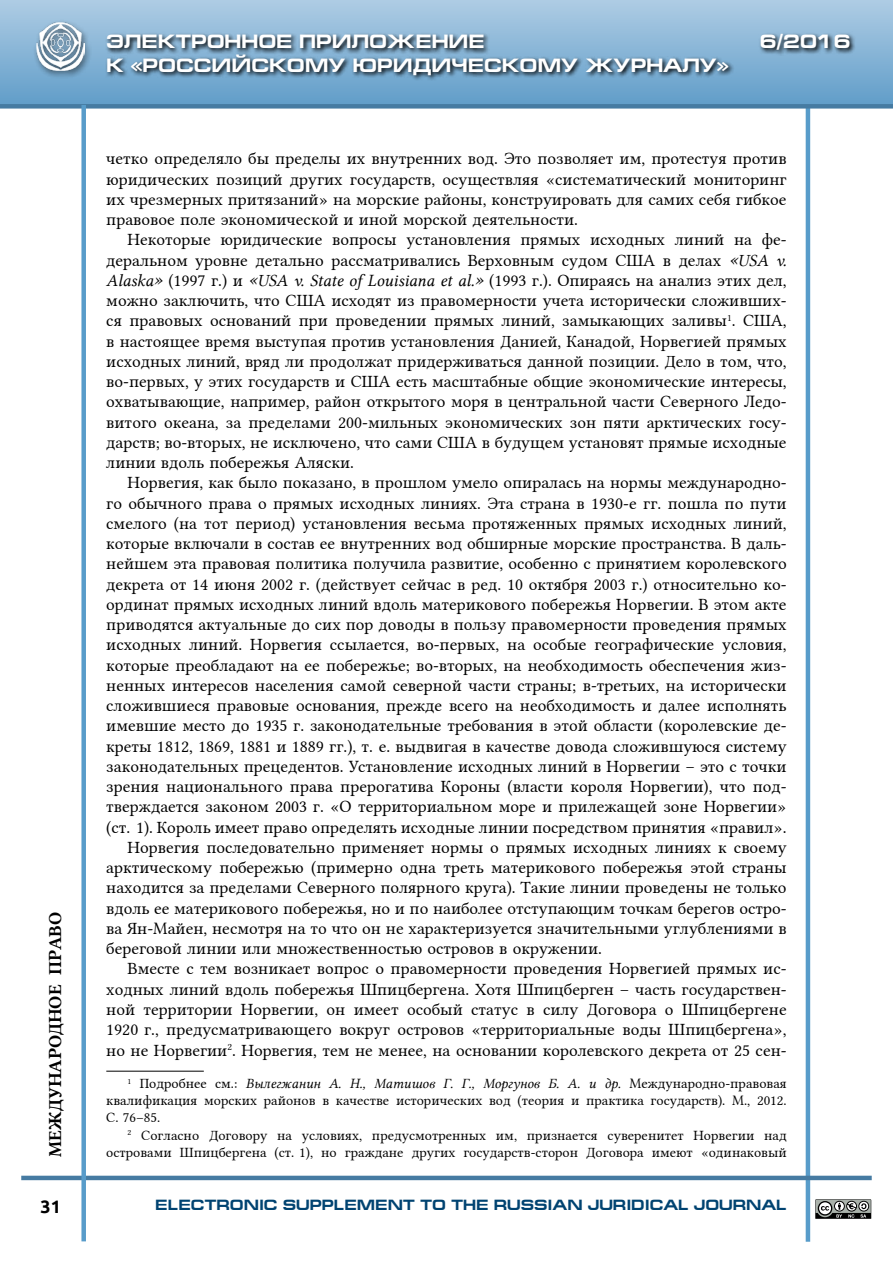
<style>
.page{position:relative;width:893px;height:1263px;background:#fff}
.page>*{position:absolute;margin:0;border:0;box-sizing:border-box;transform-origin:0 0}
.t1{font:700 19.5px "Europe Ext";color:#fff}
.t2{font:18px "Lin Libertine B";color:#000}
.t3{font:700 18px "Ubuntu";color:#000}
.t4{font:17.25px/20.2px "Lin Libertine";color:#000;text-align:justify}
.t5{font:700 15px "Europe Ext";color:#004371}
.t6{font:14.25px/17.1px "Lin Libertine";color:#000}
.t7{font:14.25px "Lin Libertine I";color:#000}
.s1{font-family:"Lin Libertine I"}
.s2{font-family:"Lin Libertine"}
</style>
<div class="page">
<hr style="left:806px;top:91px;width:4px;height:1151px;background:#589cca">
<hr style="left:21px;top:1176px;width:851px;height:4px;background:#467ba2">
<div style="left:0;top:0;width:893px;height:106px;background:linear-gradient(to bottom,#aecce4,#619dc9)"></div>
<div style="left:0;top:104px;width:893px;height:5px;background:#467ba2"></div>
<div style="left:81px;top:105px;width:5px;height:1136px;background:#589cca"></div>
<div style="left:33px;top:19px;width:59px;height:60px;background:#000;opacity:.63"></div>
<img style="left:37px;top:23px;width:47px;height:47px">
<svg style="left:105px;top:31px;width:751px;height:50px;background:#6b90ab"></svg>
<svg style="left:815px;top:1199px;width:57px;height:20px"></svg>
<hr style="left:106px;top:1071px;width:98px;height:1px;background:#000">
<p class="t2" style="left:43px;top:1157px;width:246px;rotate:-90deg">международное право</p>
<p class="t3" style="left:41px;top:1196px;width:22px">31</p>
<p class="t1" style="left:106px;top:31px;width:380px">ЭЛЕКТРОННОЕ ПРИЛОЖЕНИЕ</p>
<p class="t1" style="left:760px;top:31px;width:92px">6/2016</p>
<p class="t1" style="left:106px;top:54px;width:624px">К «РОССИЙСКОМУ ЮРИДИЧЕСКОМУ ЖУРНАЛУ»</p>
<p class="t4" style="left:106px;top:147px;width:682px">четко определяло бы пределы их внутренних вод. Это позволяет им, протестуя против юридических позиций других государств, осуществляя «систематический мониторинг их чрезмерных притязаний» на морские районы, конструировать для самих себя гибкое правовое поле экономической и иной морской деятельности.</p>
<p class="t4" style="left:106px;top:228px;width:682px;text-indent:21px">Некоторые юридические вопросы установления прямых исходных линий на фе&shy;деральном уровне детально рассматривались Верховным судом США в делах <span class="s1">«USA v.<br>Alaska»</span> (1997 г.) и <span class="s1">«USA v. State of Louisiana et al.»</span> (1993 г.). Опираясь на анализ этих дел, можно заключить, что США исходят из правомерности учета исторически сложивших&shy;ся правовых оснований при проведении прямых линий, замыкающих заливы<sup>1</sup>. США, в настоящее время выступая против установления Данией, Канадой, Норвегией прямых исходных линий, вряд ли продолжат придерживаться данной позиции. Дело в том, что, во-первых, у этих государств и США есть масштабные общие экономические интересы, охватывающие, например, район открытого моря в центральной части Северного Ледо&shy;витого океана, за пределами 200-мильных экономических зон пяти арктических госу&shy;дарств; во-вторых, не исключено, что сами США в будущем установят прямые исходные линии вдоль побережья Аляски.</p>
<p class="t4" style="left:128px;top:471px;width:661px">Норвегия, как было показано, в прошлом умело опиралась на нормы международно-</p>
<p class="t4" style="left:106px;top:491px;width:682px">го обычного права о прямых исходных линиях. Эта страна в 1930-е гг. пошла по пути</p>
<p class="t4" style="left:106px;top:511px;width:682px">смелого (на тот период) установления весьма протяженных прямых исходных линий,</p>
<p class="t4" style="left:106px;top:531px;width:682px">которые включали в состав ее внутренних вод обширные морские пространства. В даль-</p>
<p class="t4" style="left:106px;top:552px;width:682px">нейшем эта правовая политика получила развитие, особенно с принятием королевского</p>
<p class="t4" style="left:106px;top:572px;width:682px">декрета от 14 июня 2002 г. (действует сейчас в ред. 10 октября 2003 г.) относительно ко-</p>
<p class="t4" style="left:106px;top:592px;width:682px">ординат прямых исходных линий вдоль материкового побережья Норвегии. В этом акте</p>
<p class="t4" style="left:106px;top:612px;width:682px">приводятся актуальные до сих пор доводы в пользу правомерности проведения прямых</p>
<p class="t4" style="left:106px;top:633px;width:682px">исходных линий. Норвегия ссылается, во-первых, на особые географические условия,</p>
<p class="t4" style="left:106px;top:653px;width:682px">которые преобладают на ее побережье; во-вторых, на необходимость обеспечения жиз-</p>
<p class="t4" style="left:106px;top:673px;width:682px">ненных интересов населения самой северной части страны; в-третьих, на исторически</p>
<p class="t4" style="left:106px;top:693px;width:682px">сложившиеся правовые основания, прежде всего на необходимость и далее исполнять</p>
<p class="t4" style="left:106px;top:714px;width:682px">имевшие место до 1935 г. законодательные требования в этой области (королевские де-</p>
<p class="t4" style="left:106px;top:734px;width:682px">креты 1812, 1869, 1881 и 1889 гг.), т. е. выдвигая в качестве довода сложившуюся систему</p>
<p class="t4" style="left:106px;top:754px;width:682px">законодательных прецедентов. Установление исходных линий в Норвегии – это с точки</p>
<p class="t4" style="left:106px;top:774px;width:682px">зрения национального права прерогатива Короны (власти короля Норвегии), что под-</p>
<p class="t4" style="left:106px;top:795px;width:682px">тверждается законом 2003 г. «О территориальном море и прилежащей зоне Норвегии»</p>
<p class="t4" style="left:106px;top:815px;width:682px">(ст. 1). Король имеет право определять исходные линии посредством принятия «правил».</p>
<p class="t4" style="left:128px;top:835px;width:661px">Норвегия последовательно применяет нормы о прямых исходных линиях к своему</p>
<p class="t4" style="left:106px;top:855px;width:682px">арктическому побережью (примерно одна треть материкового побережья этой страны</p>
<p class="t4" style="left:106px;top:876px;width:682px">находится за пределами Северного полярного круга). Такие линии проведены не только</p>
<p class="t4" style="left:106px;top:896px;width:682px">вдоль ее материкового побережья, но и по наиболее отступающим точкам берегов остро-</p>
<p class="t4" style="left:106px;top:916px;width:682px">ва Ян-Майен, несмотря на то что он не характеризуется значительными углублениями в</p>
<p class="t4" style="left:106px;top:936px;width:497px">береговой линии или множественностью островов в окружении.</p>
<p class="t4" style="left:128px;top:957px;width:661px">Вместе с тем возникает вопрос о правомерности проведения Норвегией прямых ис-</p>
<p class="t4" style="left:106px;top:977px;width:682px">ходных линий вдоль побережья Шпицбергена. Хотя Шпицберген – часть государствен-</p>
<p class="t4" style="left:106px;top:997px;width:682px">ной территории Норвегии, он имеет особый статус в силу Договора о Шпицбергене</p>
<p class="t4" style="left:106px;top:1017px;width:682px">1920 г., предусматривающего вокруг островов «территориальные воды Шпицбергена»,</p>
<p class="t4" style="left:106px;top:1038px;width:682px">но не Норвегии<sup>2</sup>. Норвегия, тем не менее, на основании королевского декрета от 25 сен-</p>
<p class="t7" style="left:128px;top:1075px;width:661px"><sup>1</sup> <span class="s2">Подробнее см.:</span> Вылегжанин А. Н., Матишов Г. Г., Моргунов Б. А. и др. <span class="s2">Международно-правовая</span></p>
<p class="t6" style="left:106px;top:1090px;width:682px">квалификация морских районов в качестве исторических вод (теория и практика государств). М., 2012.<br>С. 76–85.</p>
<p class="t6" style="left:106px;top:1125px;width:682px;text-align:right"><sup>2</sup> Согласно Договору на условиях, предусмотренных им, признается суверенитет Норвегии над островами Шпицбергена (ст. 1), но граждане других государств-сторон Договора имеют «одинаковый</p>
<p class="t5" style="left:155px;top:1196px;width:633px">ELECTRONIC SUPPLEMENT TO THE RUSSIAN JURIDICAL JOURNAL</p>
</div>
